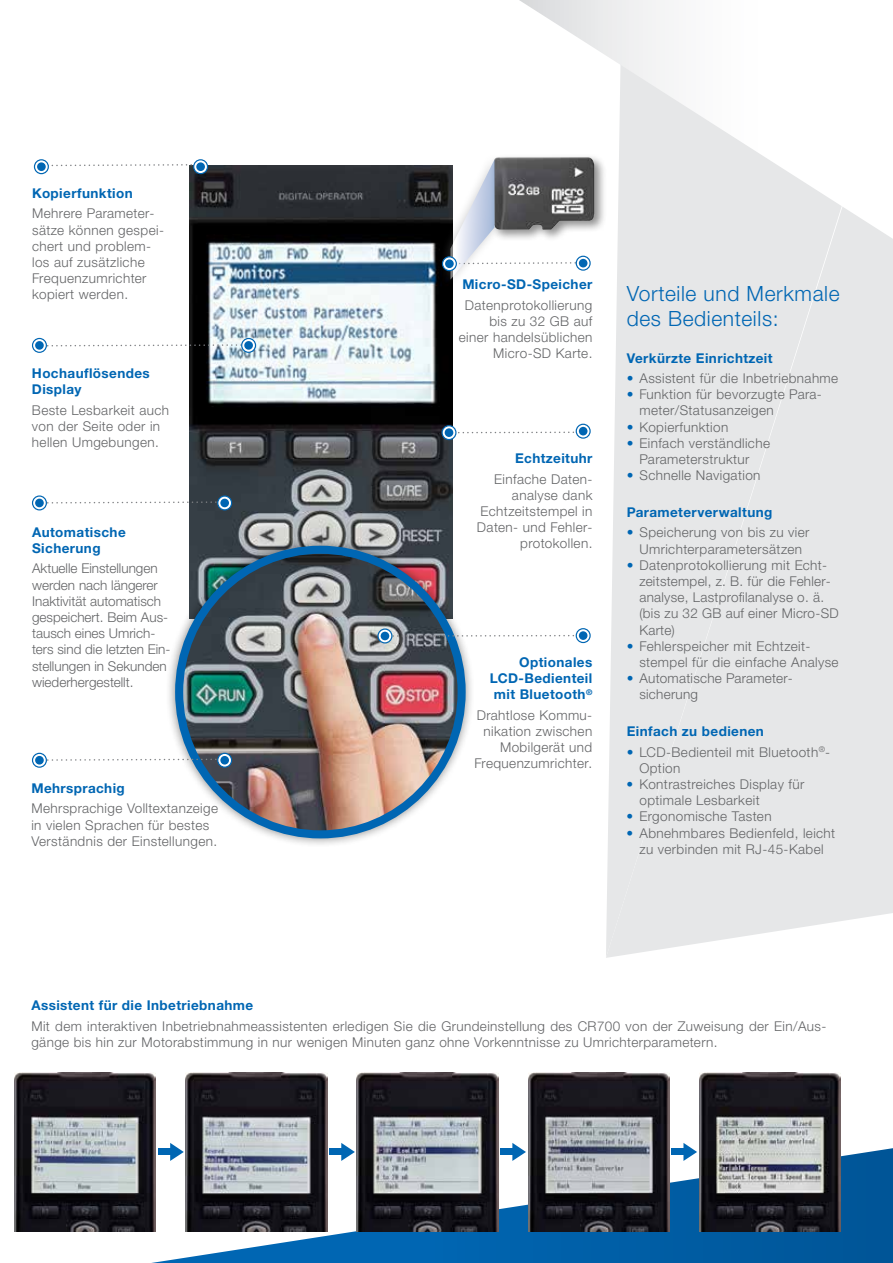
<style>
.page{position:relative;width:893px;height:1263px;background:#fff}
.page>*{position:absolute;margin:0;border:0;box-sizing:border-box;transform-origin:0 0}
.t1{font:300 21px/25.2px "Helvetica Neue LTW1 G";letter-spacing:.03em;color:#0066b3}
.t2{font:300 13.5px/16.2px "Helvetica Neue LTW1 G";letter-spacing:.03em;color:#636466}
.t3{font:700 13.5px/16.2px "Helvetica Neue LTW1 G";letter-spacing:.03em;color:#0066b3}
.t4{font:300 13.5px/16.2px "Helvetica Neue LTW1 G";color:#636466}
.s1{color:#0066b3}
</style>
<div class="page">
<svg style="left:151px;top:1148px;width:742px;height:115px"></svg>
<div style="left:606px;top:239px;width:287px;height:719px;background:#e6e7e8"></div>
<svg style="left:519px;top:0;width:374px;height:239px"></svg>
<div style="left:329px;top:1148px;width:13px;height:7px;background:#0066b3"></div>
<svg style="left:341px;top:1143px;width:14px;height:18px"></svg>
<div style="left:500px;top:1148px;width:13px;height:7px;background:#0066b3"></div>
<svg style="left:512px;top:1143px;width:14px;height:18px"></svg>
<div style="left:671px;top:1148px;width:13px;height:7px;background:#0066b3"></div>
<svg style="left:683px;top:1143px;width:14px;height:18px"></svg>
<img style="left:15px;top:1072px;width:141px;height:159px">
<img style="left:357px;top:1072px;width:141px;height:159px">
<img style="left:699px;top:1072px;width:141px;height:159px">
<img style="left:186px;top:1072px;width:141px;height:159px">
<img style="left:528px;top:1072px;width:141px;height:159px">
<div style="left:158px;top:1148px;width:13px;height:7px;background:#0066b3"></div>
<svg style="left:170px;top:1143px;width:14px;height:18px"></svg>
<img style="left:190px;top:166px;width:262px;height:370px">
<div style="left:166px;top:536px;width:309px;height:312px;background:#000;opacity:.44"></div>
<img style="left:179px;top:550px;width:283px;height:284px">
<div style="left:175px;top:546px;width:291px;height:292px;border:8px solid #0066b3;border-radius:50%"></div>
<svg style="left:456px;top:431px;width:120px;height:2px"></svg>
<svg style="left:392px;top:635px;width:184px;height:2px"></svg>
<svg style="left:47px;top:501px;width:170px;height:3px"></svg>
<svg style="left:47px;top:758px;width:170px;height:3px"></svg>
<svg style="left:47px;top:343px;width:194px;height:4px"></svg>
<svg style="left:48px;top:163px;width:146px;height:4px"></svg>
<div style="left:490px;top:153px;width:117px;height:89px;background:#000;opacity:.44"></div>
<img style="left:504px;top:156px;width:90px;height:74px">
<svg style="left:34px;top:160px;width:14px;height:14px"></svg>
<div style="left:34px;top:159px;width:15px;height:15px;border:1px solid #0066b3;border-radius:50%"></div>
<div style="left:37px;top:162px;width:9px;height:9px;background:#0066b3;border-radius:50%"></div>
<svg style="left:194px;top:160px;width:14px;height:14px"></svg>
<div style="left:193px;top:159px;width:15px;height:15px;border:1px solid #0066b3;border-radius:50%"></div>
<div style="left:196px;top:162px;width:9px;height:9px;background:#0066b3;border-radius:50%"></div>
<svg style="left:242px;top:338px;width:14px;height:14px"></svg>
<div style="left:241px;top:338px;width:15px;height:15px;border:1px solid #0066b3;border-radius:50%"></div>
<div style="left:244px;top:341px;width:9px;height:9px;background:#0066b3;border-radius:50%"></div>
<svg style="left:33px;top:338px;width:13px;height:14px"></svg>
<div style="left:32px;top:338px;width:15px;height:15px;border:1px solid #0066b3;border-radius:50%"></div>
<div style="left:35px;top:341px;width:9px;height:9px;background:#0066b3;border-radius:50%"></div>
<svg style="left:33px;top:496px;width:13px;height:14px"></svg>
<div style="left:32px;top:495px;width:15px;height:15px;border:1px solid #0066b3;border-radius:50%"></div>
<div style="left:35px;top:499px;width:9px;height:8px;background:#0066b3;border-radius:50%"></div>
<svg style="left:218px;top:496px;width:14px;height:14px"></svg>
<div style="left:217px;top:495px;width:15px;height:15px;border:1px solid #0066b3;border-radius:50%"></div>
<div style="left:220px;top:499px;width:9px;height:8px;background:#0066b3;border-radius:50%"></div>
<svg style="left:33px;top:753px;width:13px;height:14px"></svg>
<div style="left:32px;top:753px;width:15px;height:15px;border:1px solid #0066b3;border-radius:50%"></div>
<div style="left:35px;top:756px;width:9px;height:8px;background:#0066b3;border-radius:50%"></div>
<svg style="left:218px;top:753px;width:14px;height:14px"></svg>
<div style="left:217px;top:753px;width:15px;height:15px;border:1px solid #0066b3;border-radius:50%"></div>
<div style="left:220px;top:756px;width:9px;height:8px;background:#0066b3;border-radius:50%"></div>
<svg style="left:576px;top:629px;width:14px;height:13px"></svg>
<div style="left:576px;top:628px;width:15px;height:15px;border:1px solid #0066b3;border-radius:50%"></div>
<div style="left:579px;top:631px;width:8px;height:9px;background:#0066b3;border-radius:50%"></div>
<svg style="left:576px;top:424px;width:14px;height:14px"></svg>
<div style="left:576px;top:424px;width:15px;height:15px;border:1px solid #0066b3;border-radius:50%"></div>
<div style="left:579px;top:427px;width:8px;height:8px;background:#0066b3;border-radius:50%"></div>
<svg style="left:576px;top:256px;width:14px;height:14px"></svg>
<div style="left:576px;top:256px;width:15px;height:15px;border:1px solid #0066b3;border-radius:50%"></div>
<div style="left:579px;top:259px;width:8px;height:8px;background:#0066b3;border-radius:50%"></div>
<svg style="left:442px;top:426px;width:14px;height:14px"></svg>
<div style="left:441px;top:425px;width:15px;height:15px;border:1px solid #0066b3;border-radius:50%"></div>
<div style="left:445px;top:428px;width:8px;height:9px;background:#0066b3;border-radius:50%"></div>
<svg style="left:378px;top:629px;width:14px;height:14px"></svg>
<div style="left:377px;top:628px;width:15px;height:15px;border:1px solid #0066b3;border-radius:50%"></div>
<div style="left:381px;top:632px;width:8px;height:8px;background:#0066b3;border-radius:50%"></div>
<div style="left:441px;top:152px;width:63px;height:136px;background:#808285;opacity:.75"></div>
<svg style="left:450px;top:159px;width:135px;height:121px"></svg>
<svg style="left:442px;top:257px;width:14px;height:14px"></svg>
<div style="left:442px;top:256px;width:15px;height:15px;border:1px solid #0066b3;border-radius:50%"></div>
<div style="left:445px;top:259px;width:9px;height:9px;background:#0066b3;border-radius:50%"></div>
<p class="t3" style="left:32px;top:185px;width:102px">Kopierfunktion</p>
<p class="t2" style="left:32px;top:205px;width:133px">Mehrere Parameter&shy;sätze können gespei&shy;chert und problem&shy;los auf zusätzliche<br>Frequenzumrichter kopiert werden.</p>
<p class="t3" style="left:32px;top:365px;width:119px">Hochauflösendes<br>Display</p>
<p class="t2" style="left:32px;top:402px;width:139px">Beste Lesbarkeit auch von der Seite oder in hellen Umgebungen.</p>
<p class="t3" style="left:32px;top:524px;width:95px">Automatische<br>Sicherung</p>
<p class="t4" style="left:32px;top:560px;width:140px">Aktuelle Einstellungen werden nach längerer<br>Inaktivität automatisch gespeichert. Beim Aus&shy;tausch eines Umrich&shy;ters sind die letzten Ein&shy;stellungen in Sekunden wiederhergestellt.</p>
<p class="t3" style="left:31px;top:780px;width:95px">Mehrsprachig</p>
<p class="t2" style="left:31px;top:800px;width:188px">Mehrsprachige Volltextanzeige in vielen Sprachen für bestes<br>Verständnis der Einstellungen.</p>
<p class="t3" style="left:462px;top:276px;width:132px">Micro-SD-Speicher</p>
<p class="t2" style="left:459px;top:297px;width:135px;text-align:right">Datenprotokollierung bis zu 32 GB auf einer handelsüblichen<br>Micro‑SD Karte.</p>
<p class="t3" style="left:515px;top:450px;width:79px">Echtzeituhr</p>
<p class="t2" style="left:477px;top:471px;width:117px;text-align:right">Einfache Daten&shy;analyse dank<br>Echtzeitstempel in<br>Daten- und Fehler&shy;protokollen.</p>
<p class="t3" style="left:490px;top:654px;width:104px;text-align:justify;text-indent:29px">Optionales LCD-Bedienteil mit Bluetooth<sup>®</sup></p>
<p class="t2" style="left:474px;top:707px;width:119px;text-align:right">Drahtlose Kommu&shy;nikation zwischen<br>Mobilgerät und<br>Frequenzumrichter.</p>
<h1 class="t1" style="left:627px;top:281px;width:215px">Vorteile und Merkmale des Bedienteils:</h1>
<p class="t3" style="left:627px;top:350px;width:147px">Verkürzte Einrichtzeit</p>
<p class="t2" style="left:627px;top:370px;width:213px"><span class="s1">•</span> Assistent für die Inbetriebnahme</p>
<p class="t2" style="left:639px;top:386px;width:184px;text-indent:-13px"><span class="s1">•</span> Funktion für bevorzugte Para&shy;meter/Statusanzeigen</p>
<p class="t2" style="left:627px;top:419px;width:103px"><span class="s1">•</span> Kopierfunktion</p>
<p class="t2" style="left:627px;top:435px;width:145px;text-align:center"><span class="s1">•</span> Einfach verständliche<br>Parameterstruktur</p>
<p class="t2" style="left:627px;top:467px;width:135px"><span class="s1">•</span> Schnelle Navigation</p>
<p class="t3" style="left:627px;top:504px;width:147px">Parameterverwaltung</p>
<p class="t2" style="left:627px;top:524px;width:184px;text-align:center"><span class="s1">•</span> Speicherung von bis zu vier<br>Umrichterparametersätzen</p>
<p class="t2" style="left:639px;top:557px;width:201px;text-indent:-13px"><span class="s1">•</span> Datenprotokollierung mit Echt&shy;zeitstempel, z. B. für die Fehler&shy;analyse, Lastprofilanalyse o. ä. (bis zu 32 GB auf einer Micro‑SD<br>Karte)</p>
<p class="t2" style="left:639px;top:638px;width:201px;text-indent:-13px"><span class="s1">•</span> Fehlerspeicher mit Echtzeit&shy;stempel für die einfache Analyse</p>
<p class="t2" style="left:639px;top:670px;width:153px;text-indent:-13px"><span class="s1">•</span> Automatische Parameter&shy;sicherung</p>
<p class="t3" style="left:627px;top:723px;width:139px">Einfach zu bedienen</p>
<p class="t2" style="left:639px;top:743px;width:192px;text-indent:-13px"><span class="s1">•</span> LCD-Bedienteil mit Bluetooth<sup>®</sup>-<br>Option</p>
<p class="t2" style="left:639px;top:776px;width:166px;text-indent:-13px"><span class="s1">•</span> Kontrastreiches Display für optimale Lesbarkeit</p>
<p class="t2" style="left:627px;top:808px;width:146px"><span class="s1">•</span> Ergonomische Tasten</p>
<p class="t2" style="left:627px;top:824px;width:210px;text-align:center"><span class="s1">•</span> Abnehmbares Bedienfeld, leicht zu verbinden mit RJ‑45-Kabel</p>
<p class="t3" style="left:31px;top:997px;width:223px">Assistent für die Inbetriebnahme</p>
<p class="t2" style="left:31px;top:1018px;width:797px">Mit dem interaktiven Inbetriebnahmeassistenten erledigen Sie die Grundeinstellung des CR700 von der Zuweisung der Ein/Aus&shy;gänge bis hin zur Motorabstimmung in nur wenigen Minuten ganz ohne Vorkenntnisse zu Umrichterparametern.</p>
</div>
